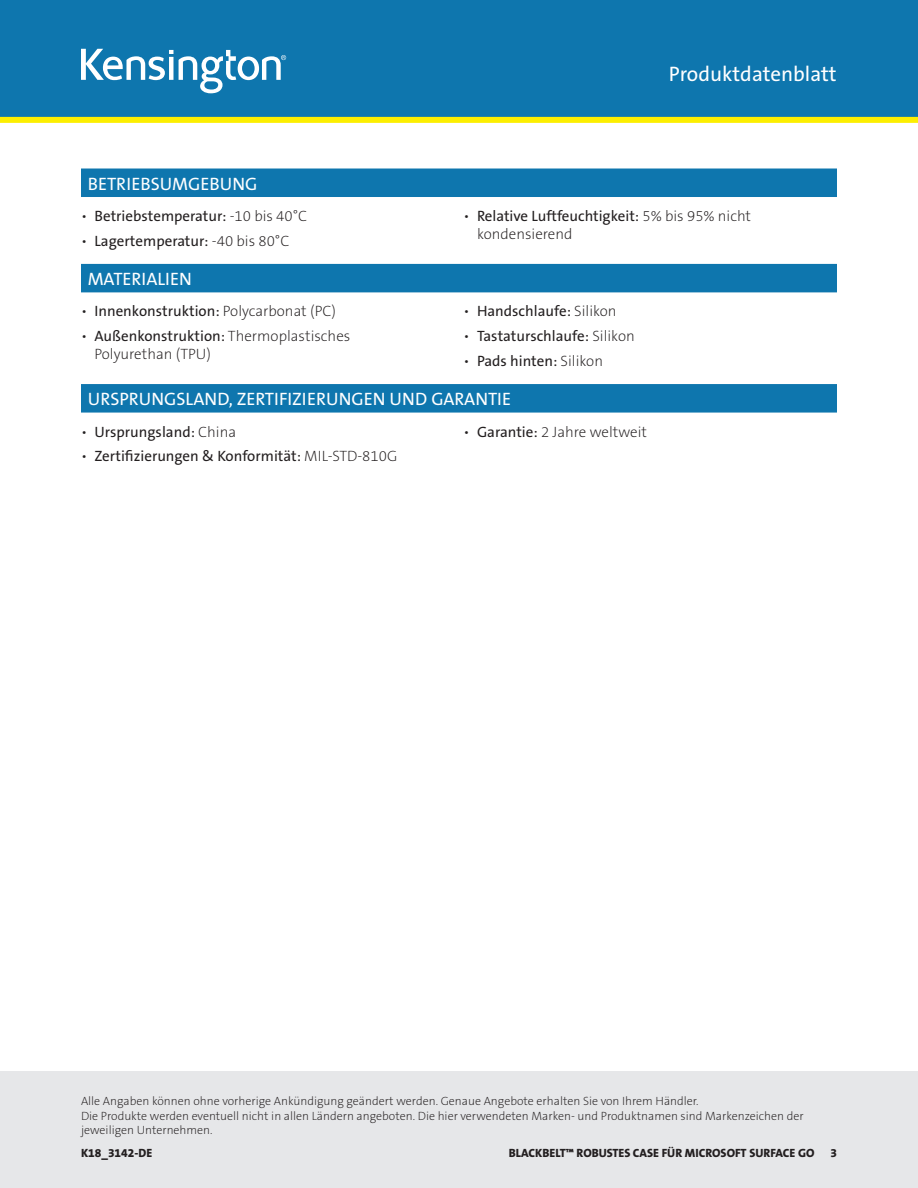
<style>
.page{position:relative;width:918px;height:1188px;background:#fff}
.page>*{position:absolute;margin:0;border:0;box-sizing:border-box;transform-origin:0 0}
.t1{font:21px "The Sans KENSINGTON5 Rg";color:#fff}
.Blue_Bar_Header{font:18px "The Sans KENSINGTON5 Rg";color:#fff}
.t2{font:15px "The Sans KENSINGTON5 Rg";color:#231f20}
.t3{font:15px/18px "The Sans KENSINGTON2 XL";color:#231f20}
.t4{font:12px/14.4px "The Sans KENSINGTON2 XL";color:#231f20}
.t5{font:12px "The Sans KENSINGTON8 XB";color:#231f20}
.s1{font-family:"The Sans KENSINGTON2 XL"}
.s2{font-family:"The Sans KENSINGTON5 Rg"}
</style>
<div class="page">
<div style="left:0;top:1071px;width:918px;height:117px;background:#e6e7e9"></div>
<div style="left:0;top:0;width:918px;height:120px;background:#0e76ae"></div>
<svg style="left:81px;top:49px;width:205px;height:44px"></svg>
<div style="left:0;top:117px;width:918px;height:6px;background:#fcee01"></div>
<div style="left:81px;top:169px;width:756px;height:28px;background:#0e76ae"></div>
<div style="left:81px;top:264px;width:756px;height:28px;background:#0e76ae"></div>
<div style="left:81px;top:384px;width:756px;height:29px;background:#0e76ae"></div>
<p class="Blue_Bar_Header" style="left:88px;top:174px;width:171px">BETRIEBSUMGEBUNG</p>
<p class="t2" style="left:81px;top:208px;width:228px"><span class="s1">•</span> Betriebstemperatur: <span class="s1">-10 bis 40°C</span></p>
<p class="t2" style="left:81px;top:233px;width:210px"><span class="s1">•</span> Lagertemperatur: <span class="s1">-40 bis 80°C</span></p>
<h1 class="t1" style="left:669px;top:63px;width:169px">Produktdatenblatt</h1>
<p class="t3" style="left:477px;top:207px;width:276px;text-indent:-14px">• <span class="s2">Relative Luftfeuchtigkeit:</span> 5% bis 95% nicht kondensierend</p>
<p class="Blue_Bar_Header" style="left:88px;top:269px;width:106px">MATERIALIEN</p>
<p class="t2" style="left:81px;top:303px;width:256px"><span class="s1">•</span> Innenkonstruktion: <span class="s1">Polycarbonat (PC)</span></p>
<p class="t3" style="left:94px;top:328px;width:257px;text-indent:-14px">• <span class="s2">Außenkonstruktion:</span> Thermoplastisches<br>Polyurethan (TPU)</p>
<p class="t2" style="left:464px;top:303px;width:155px"><span class="s1">•</span> Handschlaufe: <span class="s1">Silikon</span></p>
<p class="t2" style="left:464px;top:328px;width:173px"><span class="s1">•</span> Tastaturschlaufe: <span class="s1">Silikon</span></p>
<p class="t2" style="left:464px;top:353px;width:141px"><span class="s1">•</span> Pads hinten: <span class="s1">Silikon</span></p>
<p class="Blue_Bar_Header" style="left:88px;top:389px;width:425px">URSPRUNGSLAND, ZERTIFIZIERUNGEN UND GARANTIE</p>
<p class="t2" style="left:81px;top:423px;width:157px"><span class="s1">•</span> Ursprungsland: <span class="s1">China</span></p>
<p class="t2" style="left:81px;top:448px;width:318px"><span class="s1">•</span> Zertifizierungen &amp; Konformität: <span class="s1">MIL-STD-810G</span></p>
<p class="t3" style="left:464px;top:423px;width:185px">• <span class="s2">Garantie:</span> 2 Jahre weltweit</p>
<p class="t4" style="left:81px;top:1094px;width:724px">Alle Angaben können ohne vorherige Ankündigung geändert werden. Genaue Angebote erhalten Sie von Ihrem Händler.<br>Die Produkte werden eventuell nicht in allen Ländern angeboten. Die hier verwendeten Marken- und Produktnamen sind Markenzeichen der jeweiligen Unternehmen.</p>
<p class="t5" style="left:81px;top:1146px;width:73px">K18_3142-DE</p>
<p class="t5" style="left:509px;top:1146px;width:307px">BLACKBELT™ ROBUSTES CASE FÜR MICROSOFT SURFACE GO</p>
<p class="t5" style="left:830px;top:1146px;width:8px">3</p>
</div>
